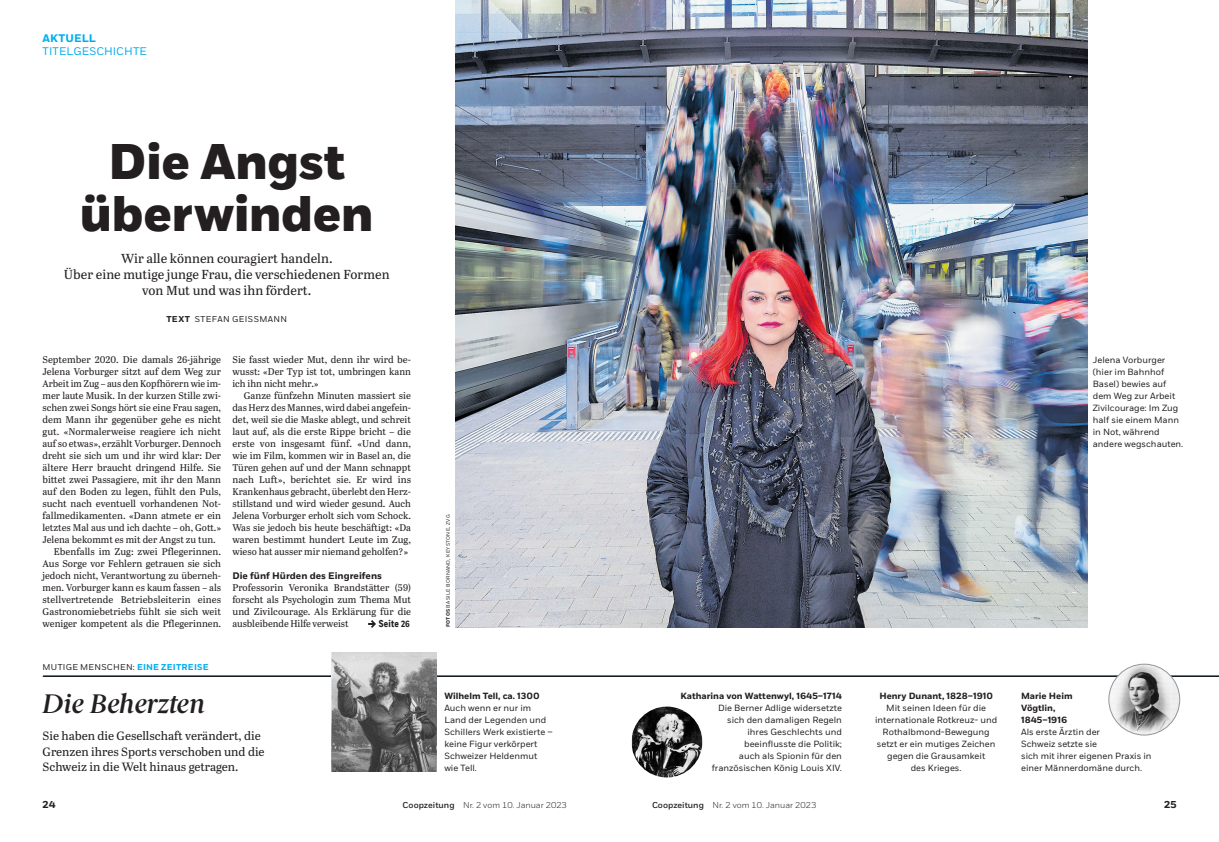
<style>
.page{position:relative;width:1219px;height:842px;background:#fff}
.page>*{position:absolute;margin:0;border:0;box-sizing:border-box;transform-origin:0 0}
._211_Titel_Extrabold{font:800 50px/52px "Fort";letter-spacing:-.005em;color:#231f20;text-align:center}
._231_Kolumne_Titel_2{font:italic 27px "Berlingske Serif PRO D Bd";letter-spacing:-.01em;color:#231f20}
._41_Lead_13pt_x06{font:13px/16px "Abril Text";color:#231f20;text-align:center}
._41_Lead_12pt_x06{font:12px/15.5px "Abril Text";color:#231f20}
._83_Kickwort_Seitenk{font:11px "Fort";letter-spacing:.01em;color:#00aeef}
._83_Ressorttitel_x01{font:700 11px "Fort";letter-spacing:.01em;color:#00aeef}
._50_Weiter_auf_x08{font:700 10px "Fort Cond";letter-spacing:.015em;color:#231f20}
.t1{font:700 10px "Fort";color:#231f20}
._50_Grundtext_mit_Ei{font:9.7px/12px "Abril Text";color:#231f20;text-align:justify}
._50_Grundtext_ohne_E{font:9.7px/12px "Abril Text";color:#231f20;text-align:justify}
._51_Zwischentitel_x0{font:700 9.5px "Fort";color:#231f20}
._71_Legende_unter_Bi{font:9px/12px "Fort";color:#231f20}
._71_Legende_unter_Bi-2{font:700 9px "Fort";color:#231f20}
.t2{font:300 8.5px "Fort";color:#231f20}
._311_Rubriktitel_x04{font:8.5px "Fort";letter-spacing:.03em;color:#231f20}
._73_Autorenzeile_nac{font:8.5px "Fort";letter-spacing:.045em;color:#231f20}
._74_Bildquelle_5pt_x{font:5px "Fort";letter-spacing:.06em;color:#231f20}
.s1{font-weight:700}
.s2{font-size:9px}
.s3{font-weight:700;color:#00aeef}
.s4{font-weight:500}
</style>
<div class="page">
<svg style="left:368px;top:620px;width:8px;height:8px"></svg>
<img style="left:455px;top:0;width:632px;height:627px">
<hr style="left:43px;top:675px;width:1176px;height:2px;background:#071017">
<img style="left:332px;top:652px;width:105px;height:119px">
<img style="left:1109px;top:664px;width:71px;height:71px;border-radius:35px">
<div style="left:1109px;top:664px;width:71px;height:71px;border:1px solid #939598;border-radius:50%"></div>
<img style="left:631px;top:706px;width:71px;height:71px;border-radius:35px">
<p class="_83_Ressorttitel_x01" style="left:43px;top:32px;width:55px">AKTUELL</p>
<p class="_83_Kickwort_Seitenk" style="left:43px;top:45px;width:106px">TITELGESCHICHTE</p>
<p class="_211_Titel_Extrabold" style="left:80px;top:137px;width:295px">Die Angst überwinden</p>
<p class="_41_Lead_13pt_x06" style="left:64px;top:250px;width:327px">Wir alle können couragiert handeln.<br>Über eine mutige junge Frau, die verschiedenen Formen von Mut und was ihn fördert.</p>
<p class="_73_Autorenzeile_nac" style="left:166px;top:314px;width:122px"><span class="s1">TEXT</span> STEFAN GEISSMANN</p>
<p class="_50_Grundtext_ohne_E" style="left:43px;top:353px;width:180px">September 2020. Die damals 26-jährige Jelena Vorburger sitzt auf dem Weg zur Arbeit im Zug – aus den Kopfhörern wie im&shy;mer laute Musik. In der kurzen Stille zwi&shy;schen zwei Songs hört sie eine Frau sagen, dem Mann ihr gegenüber gehe es nicht gut. «Normalerweise reagiere ich nicht auf so etwas», erzählt Vorburger. Dennoch dreht sie sich um und ihr wird klar: Der ältere Herr braucht dringend Hilfe. Sie bittet zwei Passagiere, mit ihr den Mann auf den Boden zu legen, fühlt den Puls, sucht nach eventuell vorhandenen Not&shy;fallmedikamenten. «Dann atmete er ein letztes Mal aus und ich dachte – oh, Gott.» Jelena bekommt es mit der Angst zu tun.</p>
<p class="_50_Grundtext_mit_Ei" style="left:43px;top:545px;width:180px;text-indent:11px">Ebenfalls im Zug: zwei Pflegerinnen.<br>Aus Sorge vor Fehlern getrauen sie sich jedoch nicht, Verantwortung zu überneh&shy;men. Vorburger kann es kaum fassen – als stellvertretende Betriebsleiterin eines Gastronomiebetriebs fühlt sie sich weit weniger kompetent als die Pflegerinnen.</p>
<p class="_50_Grundtext_mit_Ei" style="left:232px;top:353px;width:180px">Sie fasst wieder Mut, denn ihr wird be&shy;wusst: «Der Typ ist tot, umbringen kann ich ihn nicht mehr.»</p>
<p class="_50_Grundtext_mit_Ei" style="left:232px;top:389px;width:180px;text-indent:11px">Ganze fünfzehn Minuten massiert sie das Herz des Mannes, wird dabei angefein&shy;det, weil sie die Maske ablegt, und schreit laut auf, als die erste Rippe bricht – die erste von insgesamt fünf. «Und dann, wie im Film, kommen wir in Basel an, die Türen gehen auf und der Mann schnappt nach Luft», berichtet sie. Er wird ins Krankenhaus gebracht, überlebt den Herz&shy;stillstand und wird wieder gesund. Auch Jelena Vorburger erholt sich vom Schock.<br>Was sie jedoch bis heute beschäftigt: «Da waren bestimmt hundert Leute im Zug, wieso hat ausser mir niemand geholfen?»</p>
<p class="_51_Zwischentitel_x0" style="left:232px;top:570px;width:151px">Die fünf Hürden des Eingreifens</p>
<p class="_50_Grundtext_ohne_E" style="left:232px;top:581px;width:180px">Professorin Veronika Brandstätter (59) forscht als Psychologin zum Thema Mut und Zivilcourage. Als Erklärung für die ausbleibende Hilfe verweist</p>
<p class="_50_Weiter_auf_x08" style="left:379px;top:618px;width:33px">Seite <span class="s2">26</span></p>
<p class="_311_Rubriktitel_x04" style="left:43px;top:661px;width:167px">MUTIGE MENSCHEN: <span class="s3">EINE ZEITREISE</span></p>
<p class="_231_Kolumne_Titel_2" style="left:43px;top:685px;width:164px">Die Beherzten</p>
<p class="_41_Lead_12pt_x06" style="left:43px;top:728px;width:223px">Sie haben die Gesellschaft verändert, die<br>Grenzen ihres Sports verschoben und die<br>Schweiz in die Welt hinaus getragen.</p>
<p class="_74_Bildquelle_5pt_x" style="left:445px;top:627px;width:114px;rotate:-90deg"><span class="s1">FOTOS</span> BASILE BORNAND, KEYSTONE, ZVG</p>
<p class="_71_Legende_unter_Bi" style="left:1093px;top:354px;width:92px">Jelena Vorburger (hier im Bahnhof<br>Basel) bewies auf dem Weg zur Arbeit<br>Zivilcourage: Im Zug half sie einem Mann in Not, während andere wegschauten.</p>
<p class="_71_Legende_unter_Bi" style="left:444px;top:690px;width:110px"><span class="s1">Wilhelm Tell, ca. 1300<br></span>Auch wenn er nur im<br>Land der Legenden und<br>Schillers Werk existierte – keine Figur verkörpert<br>Schweizer Heldenmut wie Tell.</p>
<p class="_71_Legende_unter_Bi" style="left:1021px;top:690px;width:132px"><span class="s1">Marie Heim<br>Vögtlin,<br>1845–1916<br></span>Als erste Ärztin der<br>Schweiz setzte sie<br>sich mit ihrer eigenen Praxis in einer Männerdomäne durch.</p>
<p class="_71_Legende_unter_Bi-2" style="left:680px;top:691px;width:163px">Katharina von Wattenwyl, 1645–1714</p>
<p class="_71_Legende_unter_Bi" style="left:712px;top:702px;width:132px;text-align:right">Die Berner Adlige widersetzte sich den damaligen Regeln ihres Geschlechts und beeinflusste die Politik;<br>auch als Spionin für den französischen König Louis XIV.</p>
<p class="_71_Legende_unter_Bi-2" style="left:879px;top:691px;width:115px">Henry Dunant, 1828–1910</p>
<p class="_71_Legende_unter_Bi" style="left:875px;top:702px;width:124px;text-align:center">Mit seinen Ideen für die internationale Rotkreuz- und<br>Rothalbmond-Bewegung setzt er ein mutiges Zeichen gegen die Grausamkeit<br>des Krieges.</p>
<p class="t1" style="left:43px;top:798px;width:14px">24</p>
<p class="t2" style="left:403px;top:800px;width:166px"><span class="s4">Coopzeitung</span> Nr. 2 vom 10. Januar 2023</p>
<p class="t2" style="left:652px;top:800px;width:166px"><span class="s4">Coopzeitung</span> Nr. 2 vom 10. Januar 2023</p>
<p class="t1" style="left:1164px;top:798px;width:14px">25</p>
</div>
